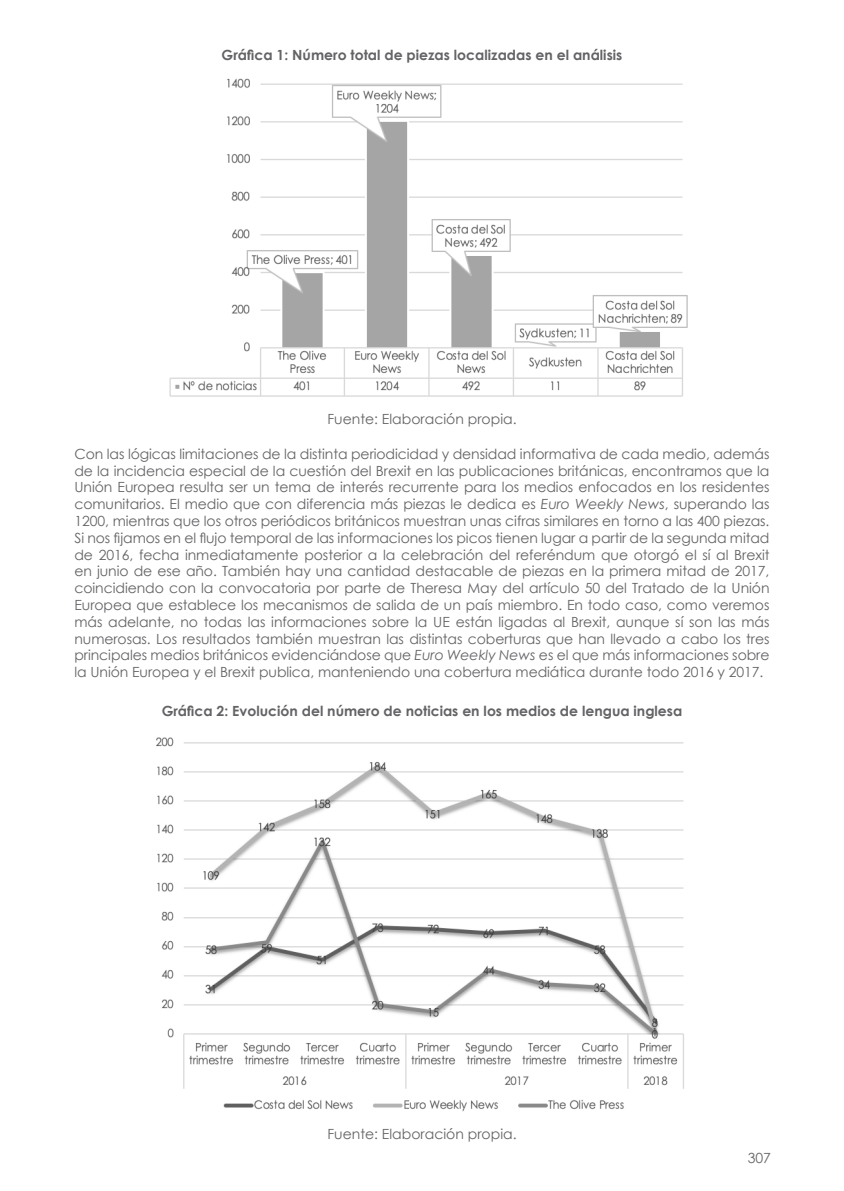
<style>
.page{position:relative;width:844px;height:1191px;background:#fff}
.page>*{position:absolute;margin:0;border:0;box-sizing:border-box;transform-origin:0 0}
.Cuerpo_Artículo{font:14px/16.8px "Century Gothic";letter-spacing:-.005em;color:#636366;text-align:justify}
.Título_figuras{font:700 14px "Century Gothic";color:#636366}
.Pie_de_foto{font:14px "Century Gothic";color:#636366}
.s1{font-style:italic}
</style>
<div class="page">
<img style="left:169px;top:78px;width:519px;height:319px">
<img style="left:156px;top:737px;width:528px;height:374px">
<p class="Título_figuras" style="left:221px;top:44px;width:402px">Gráfica 1: Número total de piezas localizadas en el análisis</p>
<p class="Pie_de_foto" style="left:327px;top:409px;width:191px">Fuente: Elaboración propia.</p>
<p class="Cuerpo_Artículo" style="left:74px;top:445px;width:696px">Con las lógicas limitaciones de la distinta periodicidad y densidad informativa de cada medio, además de la incidencia especial de la cuestión del Brexit en las publicaciones británicas, encontramos que la Unión Europea resulta ser un tema de interés recurrente para los medios enfocados en los residentes comunitarios. El medio que con diferencia más piezas le dedica es <span class="s1">Euro Weekly News</span>, superando las 1200, mientras que los otros periódicos británicos muestran unas cifras similares en torno a las 400 piezas.<br>Si nos fijamos en el flujo temporal de las informaciones los picos tienen lugar a partir de la segunda mitad de 2016, fecha inmediatamente posterior a la celebración del referéndum que otorgó el sí al Brexit en junio de ese año. También hay una cantidad destacable de piezas en la primera mitad de 2017, coincidiendo con la convocatoria por parte de Theresa May del artículo 50 del Tratado de la Unión Europea que establece los mecanismos de salida de un país miembro. En todo caso, como veremos más adelante, no todas las informaciones sobre la UE están ligadas al Brexit, aunque sí son las más numerosas. Los resultados también muestran las distintas coberturas que han llevado a cabo los tres principales medios británicos evidenciándose que <span class="s1">Euro Weekly News</span> es el que más informaciones sobre la Unión Europea y el Brexit publica, manteniendo una cobertura mediática durante todo 2016 y 2017.</p>
<p class="Título_figuras" style="left:162px;top:700px;width:522px">Gráfica 2: Evolución del número de noticias en los medios de lengua inglesa</p>
<p class="Pie_de_foto" style="left:327px;top:1123px;width:191px">Fuente: Elaboración propia.</p>
<p class="Cuerpo_Artículo" style="left:747px;top:1149px;width:25px">307</p>
</div>
